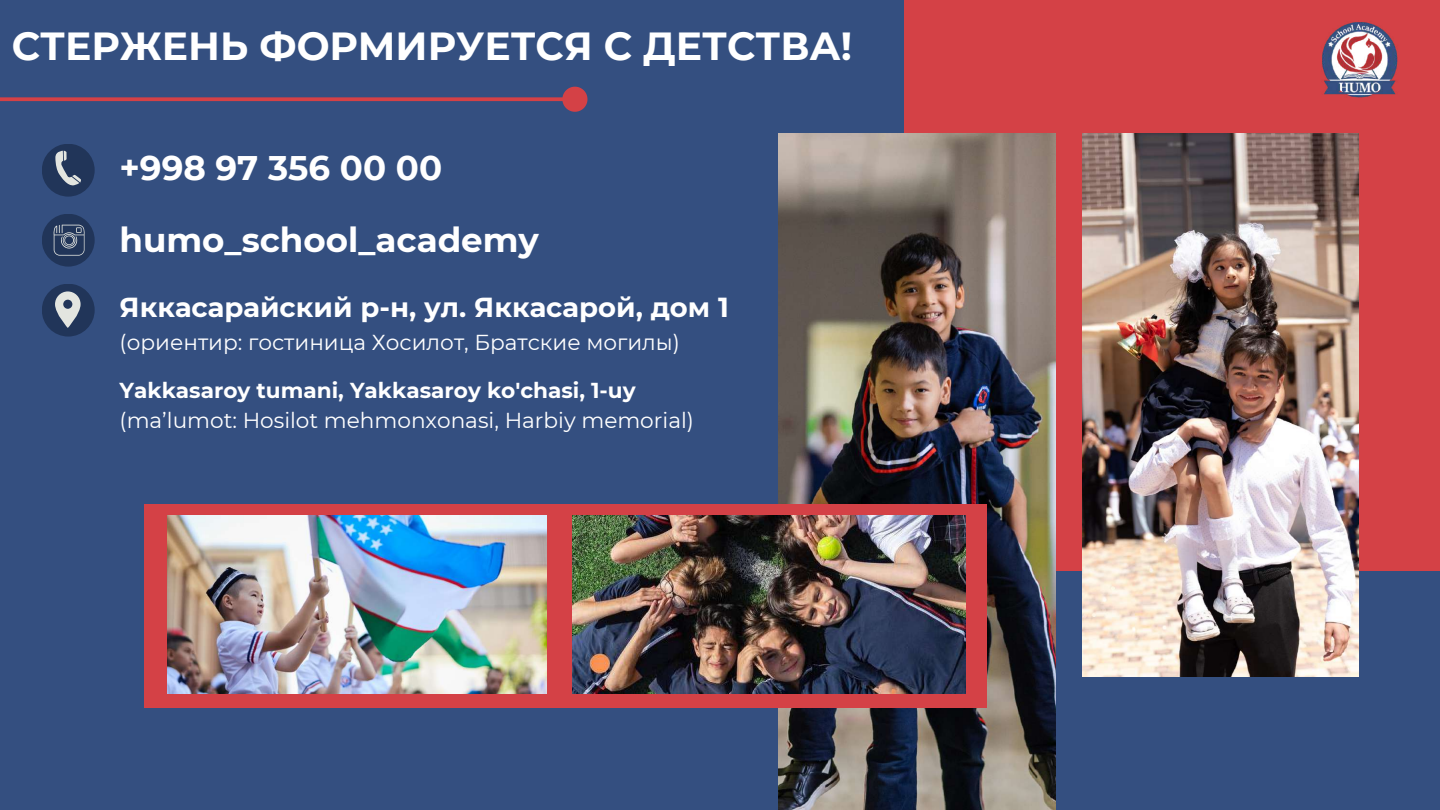
<style>
.page{position:relative;width:1440px;height:810px;background:#344f80}
.page>*{position:absolute;margin:0;border:0;box-sizing:border-box;transform-origin:0 0}
.t1{font:700 39.1px "Montserrat";color:#fff}
.t2{font:700 34.1px/72.6px "Montserrat";color:#fff}
.t3{font:700 27.5px "Montserrat";color:#fff}
.t4{font:21.6px "Montserrat";color:#fff}
.t5{font:700 21.6px "Montserrat";color:#fff}
</style>
<div class="page">
<div style="left:905px;top:0;width:535px;height:571px;background:#d44146"></div>
<svg style="left:562px;top:87px;width:25px;height:24px"></svg>
<svg style="left:0;top:97px;width:575px;height:4px;background:#c6414a"></svg>
<img style="left:778px;top:133px;width:277px;height:677px">
<div style="left:145px;top:505px;width:842px;height:203px;background:#d44146"></div>
<img style="left:1082px;top:133px;width:277px;height:544px">
<img style="left:167px;top:516px;width:380px;height:177px">
<div style="left:42px;top:144px;width:53px;height:53px;background:#213559;border-radius:50%"></div>
<div style="left:42px;top:284px;width:53px;height:53px;background:#213559;border-radius:50%"></div>
<svg style="left:55px;top:151px;width:26px;height:35px"></svg>
<svg style="left:55px;top:291px;width:26px;height:37px"></svg>
<div style="left:42px;top:214px;width:53px;height:53px;background:#213559;border-radius:50%"></div>
<svg style="left:54px;top:225px;width:30px;height:30px"></svg>
<img style="left:573px;top:516px;width:393px;height:177px">
<img style="left:1322px;top:22px;width:76px;height:76px">
<h1 class="t1" style="left:12px;top:22px;width:842px">СТЕРЖЕНЬ ФОРМИРУЕТСЯ С ДЕТСТВА!</h1>
<h2 class="t2" style="left:120px;top:131px;width:421px">+998 97 356 00 00 humo_school_academy</h2>
<p class="t3" style="left:120px;top:291px;width:611px">Яккасарайский р-н, ул. Яккасарой, дом 1</p>
<p class="t4" style="left:120px;top:329px;width:562px">(ориентир: гостиница Хосилот, Братские могилы)</p>
<p class="t5" style="left:120px;top:378px;width:518px">Yakkasaroy tumani, Yakkasaroy ko'chasi, 1-uy</p>
<p class="t4" style="left:120px;top:408px;width:576px">(ma’lumot: Hosilot mehmonxonasi, Harbiy memorial)</p>
</div>
